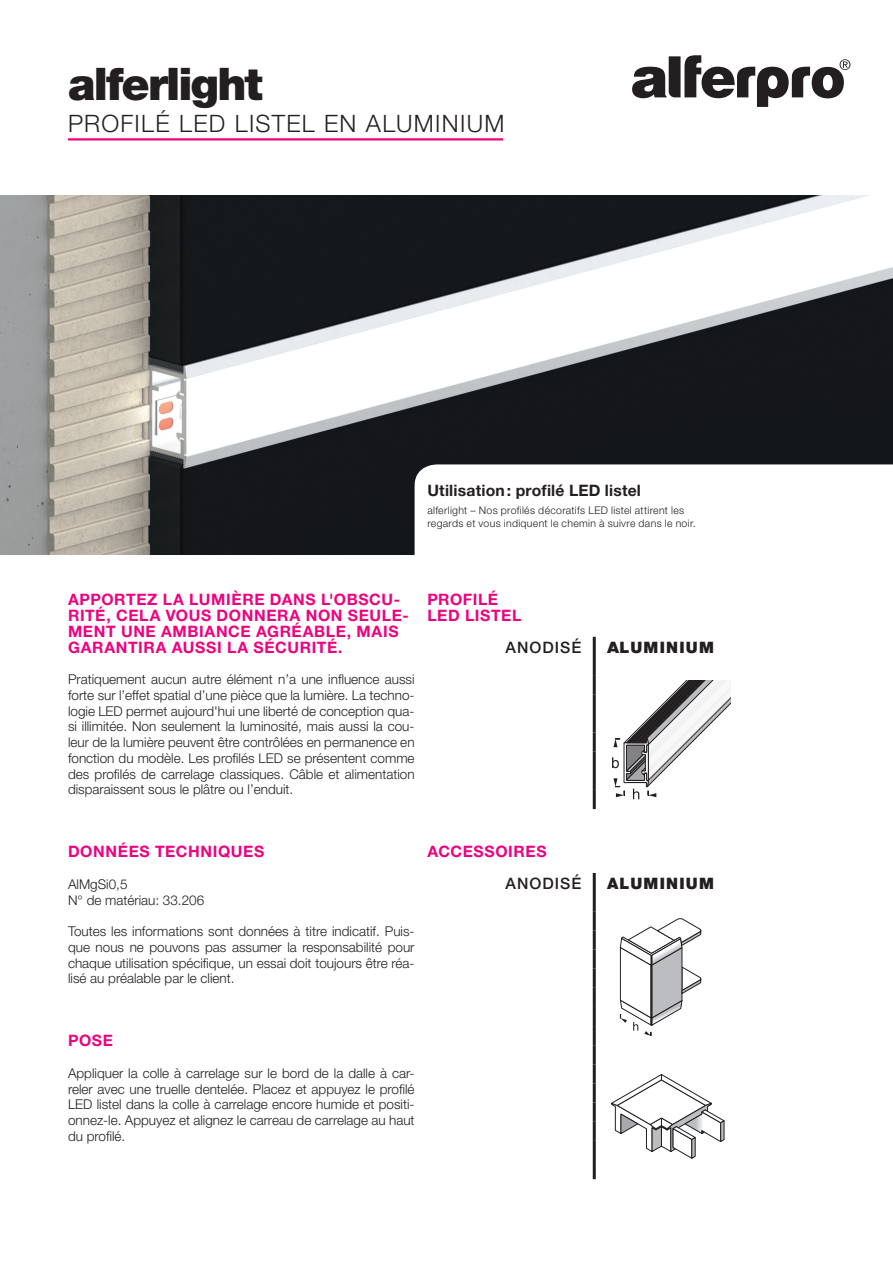
<style>
.page{position:relative;width:893px;height:1263px;background:#fff}
.page>*{position:absolute;margin:0;border:0;box-sizing:border-box;transform-origin:0 0}
.t1{font:900 45px "Helvetica Neue LT Std";letter-spacing:-.04em;color:#231f20}
.t2{font:300 24px "Helvetica Neue LT Std";letter-spacing:.055em;color:#231f20}
.t3{font:700 15.75px/15.8px "Helvetica Neue LT Std";letter-spacing:.04em;color:#ed0280}
.t4{font:700 15.75px "Helvetica Neue LT Std";letter-spacing:.01em;color:#231f20}
.t5{font:900 15.75px "Helvetica Neue LT Std";letter-spacing:.08em;color:#231f20}
.t6{font:500 15.75px "Helvetica Neue LT Std";letter-spacing:.065em;color:#231f20}
.t7{font:300 13.5px/15.8px "Helvetica Neue LT Std";color:#231f20;text-align:justify}
.t8{font:300 10.5px/13.5px "Helvetica Neue LT Std";letter-spacing:.03em;color:#231f20}
</style>
<div class="page">
<svg style="left:632px;top:55px;width:218px;height:52px"></svg>
<hr style="left:68px;top:138px;width:435px;height:2px;background:#ed0280">
<img style="left:0;top:196px;width:893px;height:358px">
<svg style="left:415px;top:464px;width:478px;height:90px"></svg>
<svg style="left:612px;top:680px;width:118px;height:119px"></svg>
<svg style="left:620px;top:918px;width:81px;height:118px"></svg>
<svg style="left:611px;top:1074px;width:114px;height:85px"></svg>
<hr style="left:593px;top:637px;width:3px;height:38px;background:#231f20">
<hr style="left:593px;top:752px;width:3px;height:38px;background:#231f20">
<hr style="left:593px;top:675px;width:3px;height:19px;background:#231f20">
<hr style="left:593px;top:694px;width:3px;height:38px;background:#231f20">
<hr style="left:593px;top:732px;width:3px;height:20px;background:#231f20">
<hr style="left:593px;top:790px;width:3px;height:19px;background:#231f20">
<hr style="left:593px;top:873px;width:3px;height:38px;background:#231f20">
<hr style="left:593px;top:969px;width:3px;height:19px;background:#231f20">
<hr style="left:593px;top:911px;width:3px;height:19px;background:#231f20">
<hr style="left:593px;top:930px;width:3px;height:19px;background:#231f20">
<hr style="left:593px;top:949px;width:3px;height:20px;background:#231f20">
<hr style="left:593px;top:988px;width:3px;height:19px;background:#231f20">
<hr style="left:593px;top:1007px;width:3px;height:19px;background:#231f20">
<hr style="left:593px;top:1026px;width:3px;height:19px;background:#231f20">
<hr style="left:593px;top:1045px;width:3px;height:19px;background:#231f20">
<hr style="left:593px;top:1064px;width:3px;height:19px;background:#231f20">
<hr style="left:593px;top:1083px;width:3px;height:19px;background:#231f20">
<hr style="left:593px;top:1102px;width:3px;height:20px;background:#231f20">
<hr style="left:593px;top:1122px;width:3px;height:19px;background:#231f20">
<hr style="left:593px;top:1141px;width:3px;height:19px;background:#231f20">
<hr style="left:593px;top:1160px;width:3px;height:19px;background:#231f20">
<h1 class="t1" style="left:68px;top:57px;width:196px">alferlight</h1>
<h2 class="t2" style="left:68px;top:109px;width:438px">PROFILÉ LED LISTEL EN ALUMINIUM</h2>
<p class="t4" style="left:427px;top:481px;width:215px">Utilisation: profilé LED listel</p>
<p class="t8" style="left:427px;top:503px;width:270px">alferlight – Nos profilés décoratifs LED listel attirent les regards et vous indiquent le chemin à suivre dans le noir.</p>
<p class="t3" style="left:68px;top:591px;width:342px">APPORTEZ LA LUMIÈRE DANS L'OBSCU-<br>RITÉ, CELA VOUS DONNERA NON SEULE-<br>MENT UNE AMBIANCE AGRÉABLE, MAIS<br>GARANTIRA AUSSI LA SÉCURITÉ.</p>
<p class="t7" style="left:68px;top:671px;width:348px">Pratiquement aucun autre élément n’a une influence aussi forte sur l’effet spatial d’une pièce que la lumière. La techno&shy;logie LED permet aujourd'hui une liberté de conception qua&shy;si illimitée. Non seulement la luminosité, mais aussi la cou&shy;leur de la lumière peuvent être contrôlées en permanence en fonction du modèle. Les profilés LED se présentent comme des profilés de carrelage classiques. Câble et alimentation disparaissent sous le plâtre ou l’enduit.</p>
<p class="t3" style="left:427px;top:591px;width:96px">PROFILÉ<br>LED LISTEL</p>
<p class="t6" style="left:505px;top:638px;width:78px">ANODISÉ</p>
<p class="t3" style="left:68px;top:843px;width:198px">DONNÉES TECHNIQUES</p>
<p class="t7" style="left:68px;top:876px;width:138px">AlMgSi0,5<br>N° de matériau: 33.206</p>
<p class="t7" style="left:68px;top:923px;width:348px">Toutes les informations sont données à titre indicatif. Puis&shy;que nous ne pouvons pas assumer la responsabilité pour chaque utilisation spécifique, un essai doit toujours être réa&shy;lisé au préalable par le client.</p>
<p class="t3" style="left:427px;top:843px;width:121px">ACCESSOIRES</p>
<p class="t6" style="left:505px;top:874px;width:78px">ANODISÉ</p>
<p class="t3" style="left:68px;top:1032px;width:47px">POSE</p>
<p class="t7" style="left:68px;top:1065px;width:348px">Appliquer la colle à carrelage sur le bord de la dalle à car&shy;reler avec une truelle dentelée. Placez et appuyez le profilé LED listel dans la colle à carrelage encore humide et positi&shy;onnez-le. Appuyez et alignez le carreau de carrelage au haut du profilé.</p>
<p class="t5" style="left:607px;top:638px;width:109px">ALUMINIUM</p>
<p class="t5" style="left:607px;top:874px;width:109px">ALUMINIUM</p>
</div>
